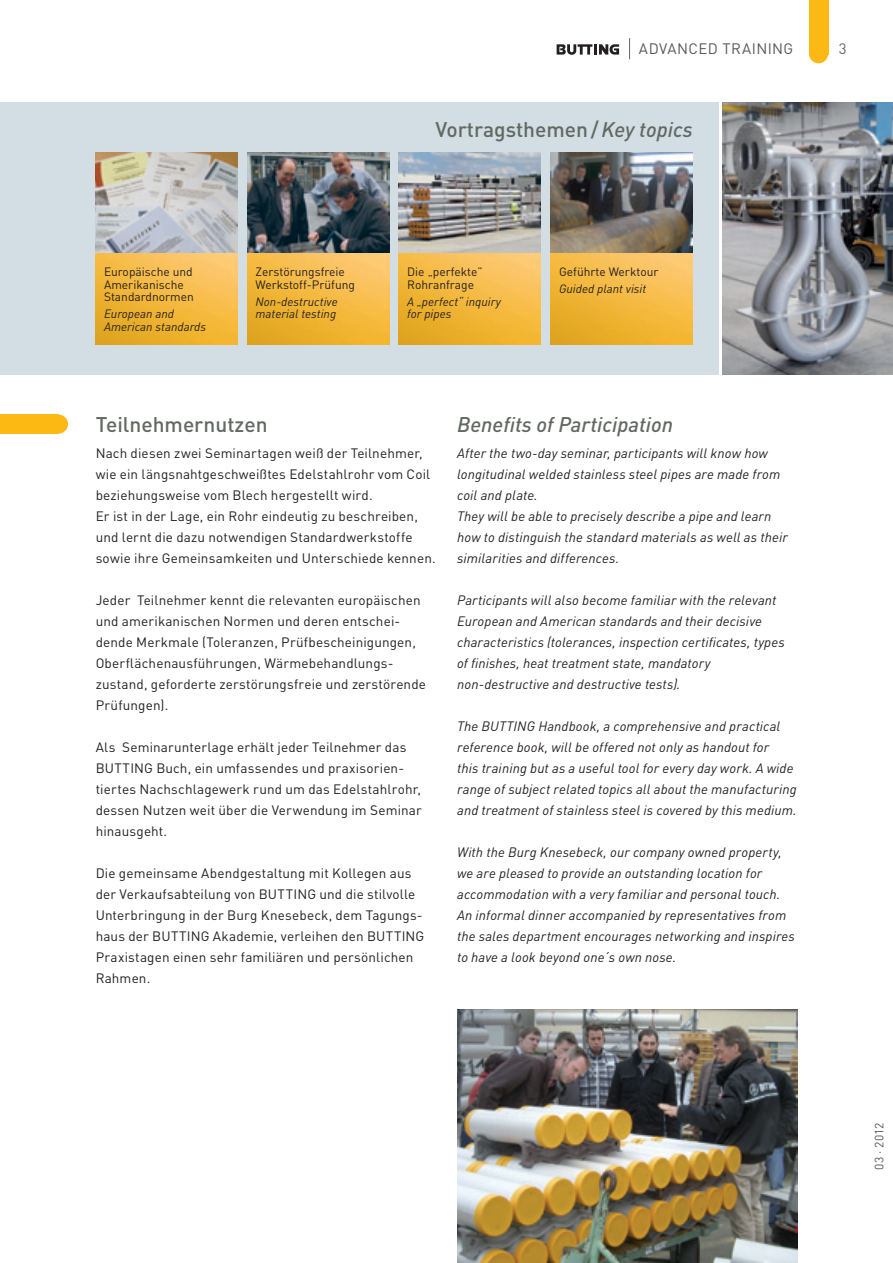
<style>
.page{position:relative;width:893px;height:1263px;background:#fff}
.page>*{position:absolute;margin:0;border:0;box-sizing:border-box;transform-origin:0 0}
.t1{font:500 21px "DIN";color:#626962}
.t2{font:italic 500 21px "DIN";color:#626962}
.t3{font:15px "DIN";letter-spacing:.025em;color:#58595b}
.t4{font:15px "DIN";color:#626962}
.t5{font:italic 13.5px/21px "DIN";letter-spacing:.01em;color:#231f20}
.t6{font:13.5px/21px "DIN";letter-spacing:.01em;color:#231f20}
.t7{font:12px/12.8px "DIN";color:#231f20}
.t8{font:italic 12px/12.8px "DIN";color:#231f20}
.t9{font:12px "DIN";letter-spacing:.02em;color:#58595b}
.s1{font-style:italic}
</style>
<div class="page">
<div style="left:809px;top:0;width:19px;height:54px;background:#fdb913"></div>
<div style="left:809px;top:44px;width:19px;height:19px;background:#fdb913;border-radius:50%"></div>
<svg style="left:557px;top:44px;width:62px;height:11px"></svg>
<svg style="left:629px;top:38px;width:1px;height:21px"></svg>
<div style="left:0;top:415px;width:59px;height:19px;background:#fdb913"></div>
<div style="left:49px;top:415px;width:19px;height:19px;background:#fdb913;border-radius:50%"></div>
<div style="left:0;top:102px;width:718px;height:272px;background:#d2dde4"></div>
<img style="left:722px;top:102px;width:171px;height:272px">
<img style="left:457px;top:1009px;width:340px;height:254px">
<img style="left:95px;top:152px;width:142px;height:102px">
<img style="left:247px;top:152px;width:142px;height:102px">
<img style="left:399px;top:152px;width:142px;height:102px">
<img style="left:550px;top:152px;width:143px;height:102px">
<img style="left:95px;top:254px;width:142px;height:90px">
<img style="left:247px;top:254px;width:142px;height:90px">
<img style="left:399px;top:254px;width:142px;height:90px">
<img style="left:551px;top:254px;width:142px;height:90px">
<p class="t3" style="left:639px;top:40px;width:156px">ADVANCED TRAINING</p>
<p class="t4" style="left:839px;top:40px;width:9px">3</p>
<p class="t7" style="left:104px;top:265px;width:90px">Europäische und<br>Amerikanische</p>
<p class="t7" style="left:104px;top:291px;width:91px">Standardnormen</p>
<p class="t8" style="left:104px;top:307px;width:104px">European and<br>American standards</p>
<p class="t7" style="left:256px;top:265px;width:91px">Zerstörungsfreie</p>
<p class="t7" style="left:256px;top:278px;width:101px">Werkstoff-Prüfung</p>
<p class="t8" style="left:256px;top:295px;width:84px">Non-destructive material testing</p>
<p class="t1" style="left:435px;top:115px;width:259px">Vortragsthemen/<span class="s1">Key topics</span></p>
<p class="t7" style="left:407px;top:265px;width:77px">Die „perfekte”<br>Rohranfrage</p>
<p class="t8" style="left:407px;top:295px;width:95px">A „perfect“ inquiry for pipes</p>
<p class="t7" style="left:559px;top:265px;width:101px">Geführte Werktour</p>
<p class="t8" style="left:559px;top:282px;width:89px">Guided plant visit</p>
<p class="t1" style="left:96px;top:410px;width:173px">Teilnehmernutzen</p>
<p class="t6" style="left:96px;top:443px;width:336px">Nach diesen zwei Seminartagen weiß der Teilnehmer, wie ein längsnahtgeschweißtes Edelstahlrohr vom Coil beziehungsweise vom Blech hergestellt wird.</p>
<p class="t6" style="left:96px;top:506px;width:342px">Er ist in der Lage, ein Rohr eindeutig zu beschreiben, und lernt die dazu notwendigen Standardwerkstoffe sowie ihre Gemeinsamkeiten und Unterschiede kennen.</p>
<p class="t6" style="left:96px;top:590px;width:326px">Jeder Teilnehmer kennt die relevanten europäischen und amerikanischen Normen und deren entschei&shy;dende Merkmale (Toleranzen, Prüfbescheinigungen,</p>
<p class="t6" style="left:96px;top:653px;width:332px">Oberflächenausführungen, Wärmebehandlungs&shy;zustand, geforderte zerstörungsfreie und zerstörende<br>Prüfungen).</p>
<p class="t6" style="left:96px;top:737px;width:328px">Als Seminarunterlage erhält jeder Teilnehmer das BUTTING Buch, ein umfassendes und praxisorien&shy;tiertes Nachschlagewerk rund um das Edelstahlrohr, dessen Nutzen weit über die Verwendung im Seminar hinausgeht.</p>
<p class="t6" style="left:96px;top:863px;width:330px">Die gemeinsame Abendgestaltung mit Kollegen aus der Verkaufsabteilung von BUTTING und die stilvolle Unterbringung in der Burg Knesebeck, dem Tagungs&shy;haus der BUTTING Akademie, verleihen den BUTTING Praxistagen einen sehr familiären und persönlichen Rahmen.</p>
<p class="t2" style="left:457px;top:411px;width:218px">Benefits of Participation</p>
<p class="t5" style="left:457px;top:443px;width:325px">After the two-day seminar, participants will know how longitudinal welded stainless steel pipes are made from coil and plate.</p>
<p class="t5" style="left:457px;top:506px;width:332px">They will be able to precisely describe a pipe and learn how to distinguish the standard materials as well as their similarities and differences.</p>
<p class="t5" style="left:457px;top:590px;width:329px">Participants will also become familiar with the relevant European and American standards and their decisive characteristics (tolerances, inspection certificates, types of finishes, heat treatment state, mandatory</p>
<p class="t5" style="left:457px;top:674px;width:225px">non-destructive and destructive tests).</p>
<p class="t5" style="left:457px;top:716px;width:341px">The BUTTING Handbook, a comprehensive and practical reference book, will be offered not only as handout for<br>this training but as a useful tool for every day work. A wide range of subject related topics all about the manufacturing and treatment of stainless steel is covered by this medium.</p>
<p class="t5" style="left:457px;top:842px;width:326px">With the Burg Knesebeck, our company owned property, we are pleased to provide an outstanding location for accommodation with a very familiar and personal touch.</p>
<p class="t5" style="left:457px;top:905px;width:339px">An informal dinner accompanied by representatives from the sales department encourages networking and inspires to have a look beyond one´s own nose.</p>
<p class="t9" style="left:872px;top:1170px;width:49px;rotate:-90deg">03 · 2012</p>
</div>
